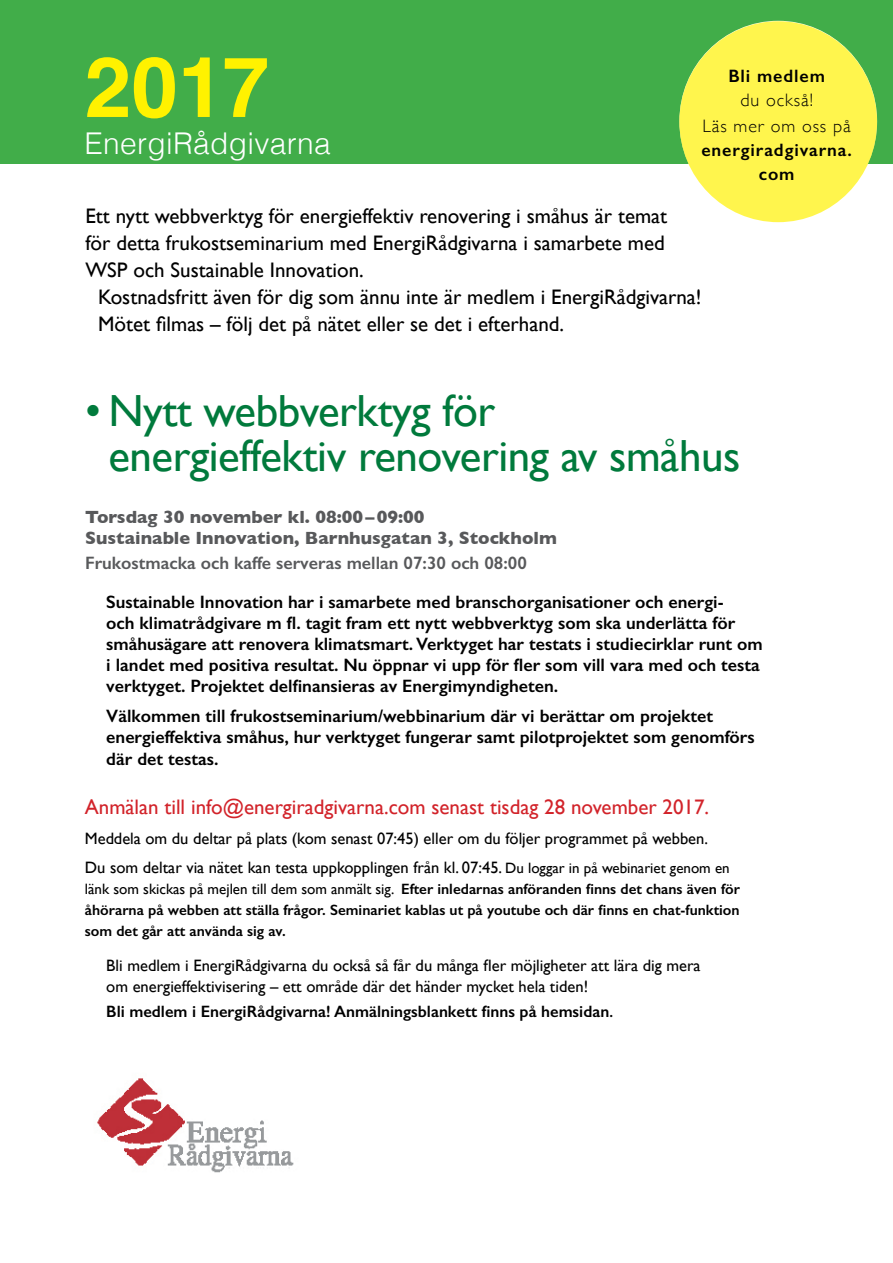
<style>
.page{position:relative;width:893px;height:1263px;background:#fff}
.page>*{position:absolute;margin:0;border:0;box-sizing:border-box;transform-origin:0 0}
.t1{font:700 84px "Helvetica";color:#fff200}
.t2{font:45px/45px "Gill Sans";letter-spacing:-.01em;color:#007a3c}
.t3{font:300 30px "Helvetica";letter-spacing:.01em;color:#fff}
.t4{font:21px/27px "Gill Sans";color:#000;text-align:justify}
.t5{font:21px "Gill Sans";color:#d2232a}
.t6{font:600 18px/21px "Gill Sans";color:#000}
.t7{font:700 18px/21px "Gill Sans";color:#58595b}
.t8{font:600 18px "Gill Sans";color:#58595b}
.t9{font:600 18px/24px "Gill Sans";letter-spacing:.05em;color:#000;text-align:center}
.t10{font:300 18px/26.1px "Gill Sans";letter-spacing:.05em;color:#000;text-align:center}
.t11{font:16.5px/21px "Gill Sans";color:#000}
.t12{font:600 16.5px "Gill Sans";color:#000}
.t13{font:600 15px/21px "Gill Sans";color:#000;text-align:justify}
.s1{font-size:15px}
.s2{font-weight:400}
</style>
<div class="page">
<img style="left:97px;top:1078px;width:197px;height:95px">
<div style="left:0;top:0;width:893px;height:164px;background:#41ad49"></div>
<div style="left:679px;top:21px;width:198px;height:201px;background:#fff54d;border-radius:50%"></div>
<h1 class="t1" style="left:85px;top:20px;width:186px">2017</h1>
<h3 class="t3" style="left:85px;top:118px;width:248px">EnergiRådgivarna</h3>
<p class="t9" style="left:728px;top:64px;width:98px">Bli medlem</p>
<p class="t10" style="left:702px;top:86px;width:150px">du också!<br>Läs mer om oss på</p>
<p class="t9" style="left:701px;top:138px;width:152px">energiradgivarna. com</p>
<p class="t4" style="left:85px;top:202px;width:583px">Ett nytt webbverktyg för energieffektiv renovering i småhus är temat för detta frukostseminarium med EnergiRådgivarna i samarbete med WSP och Sustainable Innovation.</p>
<p class="t4" style="left:98px;top:283px;width:605px">Kostnadsfritt även för dig som ännu inte är medlem i EnergiRådgivarna!<br>Mötet filmas – följ det på nätet eller se det i efterhand.</p>
<h2 class="t2" style="left:108px;top:388px;width:634px;text-indent:-23px">• Nytt webbverktyg för energieffektiv renovering av småhus</h2>
<p class="t7" style="left:85px;top:506px;width:473px">Torsdag 30 november kl. 08:00–09:00<br>Sustainable Innovation, Barnhusgatan 3, Stockholm</p>
<p class="t8" style="left:85px;top:552px;width:443px">Frukostmacka och kaffe serveras mellan 07:30 och 08:00</p>
<p class="t6" style="left:106px;top:592px;width:658px">Sustainable Innovation har i samarbete med branschorganisationer och energi-<br>och klimatrådgivare m fl. tagit fram ett nytt webbverktyg som ska underlätta för småhusägare att renovera klimatsmart. Verktyget har testats i studiecirklar runt om i landet med positiva resultat. Nu öppnar vi upp för fler som vill vara med och testa verktyget. Projektet delfinansieras av Energimyndigheten.</p>
<p class="t6" style="left:106px;top:705px;width:650px">Välkommen till frukostseminarium/webbinarium där vi berättar om projektet energieffektiva småhus, hur verktyget fungerar samt pilotprojektet som genomförs där det testas.</p>
<p class="t5" style="left:85px;top:795px;width:626px">Anmälan till info@energiradgivarna.com senast tisdag 28 november 2017.</p>
<p class="t11" style="left:85px;top:823px;width:646px;line-height:29.5px">Meddela om du deltar på plats (kom senast 07:45) eller om du följer programmet på webben.<br>Du som deltar via nätet kan testa uppkopplingen från kl. 07:45. <span class="s1">Du loggar in på webinariet genom en</span></p>
<p class="t13" style="left:85px;top:879px;width:657px"><span class="s2">länk som skickas på mejlen till dem som anmält sig.</span> Efter inledarnas anföranden finns det chans även för åhörarna på webben att ställa frågor. Seminariet kablas ut på youtube och där finns en chat-funktion som det går att använda sig av.</p>
<p class="t11" style="left:106px;top:954px;width:596px">Bli medlem i EnergiRådgivarna du också så får du många fler möjligheter att lära dig mera om energieffektivisering – ett område där det händer mycket hela tiden!</p>
<p class="t12" style="left:106px;top:1001px;width:508px">Bli medlem i EnergiRådgivarna! Anmälningsblankett finns på hemsidan<span class="s1">.</span></p>
</div>
